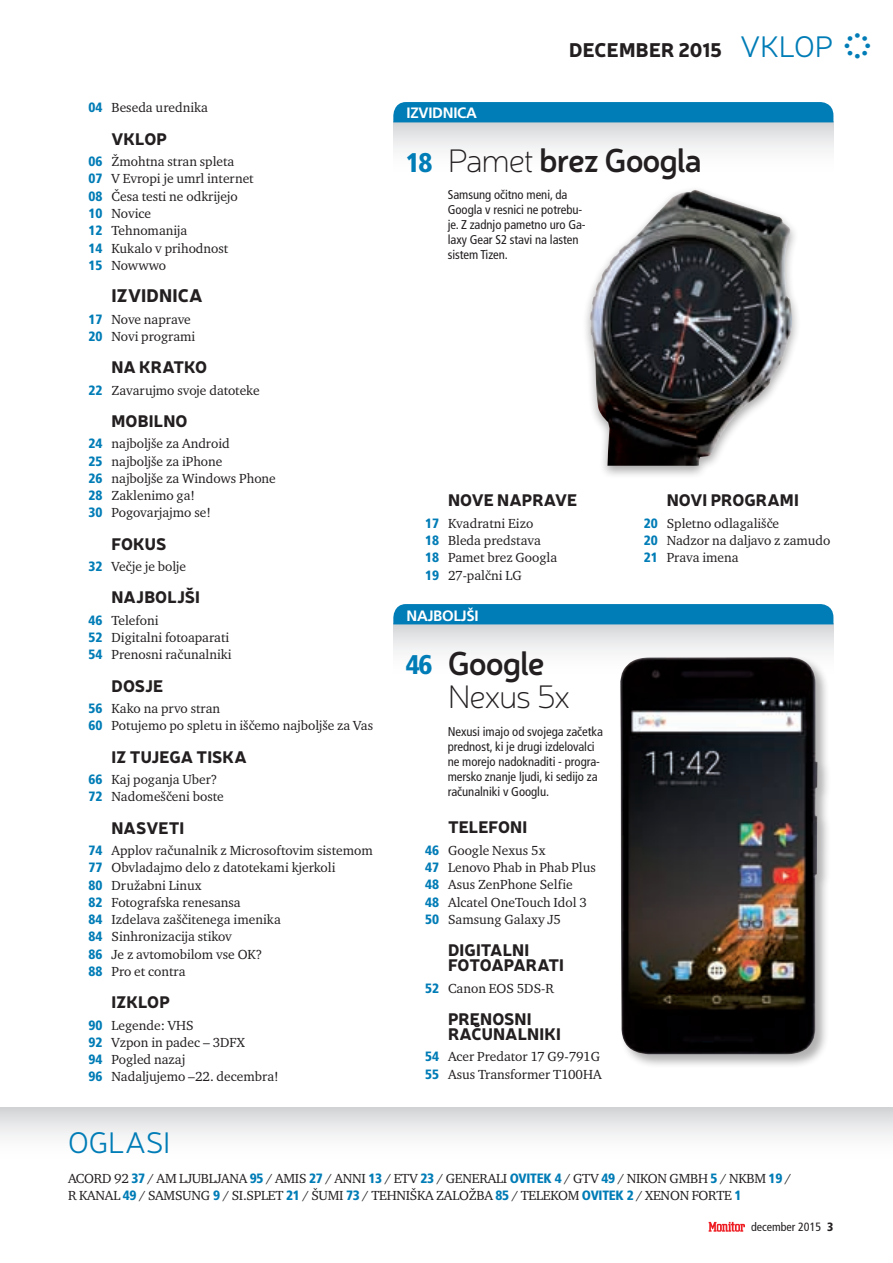
<style>
.page{position:relative;width:893px;height:1263px;background:#fff}
.page>*{position:absolute;margin:0;border:0;box-sizing:border-box;transform-origin:0 0}
.Kazalo_3{font:600 33px "Neris";letter-spacing:-.035em;color:#231f20}
.Kazalo_3-2{font:100 33px/33px "Neris";letter-spacing:-.05em;color:#231f20}
.t1{font:300 30px "Neris";letter-spacing:-.005em;color:#007cb6}
.Uvod_PREIZKUSI{font:900 condensed 27px "Frutiger LT Std";color:#007cb6}
.Kazalo_2{font:25.8px "roam monitor";color:#007cb6}
.t2{font:900 19.5px "Neris";letter-spacing:.005em;color:#231f20}
.Kazalo_1{font:900 18px "Neris";letter-spacing:.005em;color:#231f20}
.Kazalo_1-2{font:900 16.5px/15px "Neris";letter-spacing:.005em;color:#231f20}
.Uvod_PREIZKUSI-2{font:700 15px "Frutiger LT Std";letter-spacing:-.015em;color:#fff}
.Kazalo_2-2{font:13.5px "Charter Itc TEE";color:#231f20}
.Body_TEXT{font:13.5px/16.5px "Charter Itc TEE";letter-spacing:-.02em;color:#231f20}
.Body_TEXT_okvir{font:condensed 12.75px/15px "Frutiger LT Std";letter-spacing:-.005em;color:#231f20}
.Pagina{font:condensed 12px "Frutiger LT Std";color:#231f20}
.s1{font-family:"Frutiger LT Std";font-weight:900;font-stretch:condensed;color:#007cb6}
.s2{font-weight:300;font-size:30px;color:#007cb6}
.s3{font-weight:100}
.s4{font-weight:600}
.s5{font-weight:900}
</style>
<div class="page">
<svg style="left:709px;top:1222px;width:36px;height:10px"></svg>
<div style="left:0;top:1108px;width:893px;height:59px;background:linear-gradient(to bottom,#dadbdd,#fff)"></div>
<div style="left:393px;top:623px;width:440px;height:59px;background:linear-gradient(to bottom,#d9dadd,#fff)"></div>
<div style="left:393px;top:604px;width:440px;height:20px;background:#007cb6"></div>
<div style="left:393px;top:121px;width:440px;height:59px;background:linear-gradient(to bottom,#d9dadd,#fff)"></div>
<div style="left:393px;top:102px;width:440px;height:20px;background:#007cb6"></div>
<div style="left:582px;top:185px;width:219px;height:294px;background:#231f20;opacity:.4"></div>
<img style="left:590px;top:190px;width:202px;height:276px">
<div style="left:618px;top:655px;width:213px;height:413px;background:#231f20;opacity:.35"></div>
<img style="left:620px;top:657px;width:197px;height:397px">
<p class="Kazalo_2-2" style="left:88px;top:99px;width:121px"><span class="s1">04</span> Beseda urednika</p>
<p class="Kazalo_1-2" style="left:112px;top:130px;width:57px">VKLOP</p>
<p class="Kazalo_2-2" style="left:88px;top:153px;width:147px"><span class="s1">06</span> Žmohtna stran spleta</p>
<p class="Kazalo_2-2" style="left:88px;top:170px;width:167px"><span class="s1">07</span> V Evropi je umrl internet</p>
<p class="Kazalo_2-2" style="left:88px;top:188px;width:151px"><span class="s1">08</span> Česa testi ne odkrijejo</p>
<p class="Kazalo_2-2" style="left:88px;top:205px;width:64px"><span class="s1">10</span> Novice</p>
<p class="Kazalo_2-2" style="left:88px;top:222px;width:100px"><span class="s1">12</span> Tehnomanija</p>
<p class="Kazalo_2-2" style="left:88px;top:239px;width:141px"><span class="s1">14</span> Kukalo v prihodnost</p>
<p class="Kazalo_2-2" style="left:88px;top:257px;width:79px"><span class="s1">15</span> Nowwwo</p>
<p class="Kazalo_1" style="left:112px;top:282px;width:93px">IZVIDNICA</p>
<p class="Kazalo_2-2" style="left:88px;top:310px;width:104px"><span class="s1">17</span> Nove naprave</p>
<p class="Kazalo_2-2" style="left:88px;top:328px;width:108px"><span class="s1">20</span> Novi programi</p>
<p class="Kazalo_1-2" style="left:112px;top:359px;width:97px">NA KRATKO</p>
<p class="Kazalo_2-2" style="left:88px;top:381px;width:173px"><span class="s1">22</span> Zavarujmo svoje datoteke</p>
<p class="Kazalo_1-2" style="left:112px;top:412px;width:78px">MOBILNO</p>
<p class="Kazalo_2-2" style="left:88px;top:435px;width:143px"><span class="s1">24</span> najboljše za Android</p>
<p class="Kazalo_2-2" style="left:88px;top:452px;width:136px"><span class="s1">25</span> najboljše za iPhone</p>
<p class="Kazalo_2-2" style="left:88px;top:470px;width:189px"><span class="s1">26</span> najboljše za Windows Phone</p>
<p class="Kazalo_2-2" style="left:88px;top:487px;width:108px"><span class="s1">28</span> Zaklenimo ga!</p>
<p class="Kazalo_2-2" style="left:88px;top:504px;width:124px"><span class="s1">30</span> Pogovarjajmo se!</p>
<p class="Kazalo_1-2" style="left:112px;top:535px;width:56px">FOKUS</p>
<p class="Kazalo_2-2" style="left:88px;top:558px;width:99px"><span class="s1">32</span> Večje je bolje</p>
<p class="Kazalo_1-2" style="left:112px;top:589px;width:90px">NAJBOLJŠI</p>
<p class="Kazalo_2-2" style="left:88px;top:612px;width:71px"><span class="s1">46</span> Telefoni</p>
<p class="Kazalo_2-2" style="left:88px;top:629px;width:142px"><span class="s1">52</span> Digitalni fotoaparati</p>
<p class="Kazalo_2-2" style="left:88px;top:646px;width:145px"><span class="s1">54</span> Prenosni računalniki</p>
<p class="Kazalo_1-2" style="left:112px;top:677px;width:53px">DOSJE</p>
<p class="Kazalo_2-2" style="left:88px;top:700px;width:133px"><span class="s1">56</span> Kako na prvo stran</p>
<p class="Kazalo_2-2" style="left:88px;top:717px;width:286px"><span class="s1">60</span> Potujemo po spletu in iščemo najboljše za Vas</p>
<p class="Kazalo_1-2" style="left:112px;top:748px;width:137px">IZ TUJEGA TISKA</p>
<p class="Kazalo_2-2" style="left:88px;top:771px;width:130px"><span class="s1">66</span> Kaj poganja Uber?</p>
<p class="Kazalo_2-2" style="left:88px;top:788px;width:137px"><span class="s1">72</span> Nadomeščeni boste</p>
<p class="Kazalo_1-2" style="left:112px;top:819px;width:74px">NASVETI</p>
<p class="Kazalo_2-2" style="left:88px;top:842px;width:286px"><span class="s1">74</span> Applov računalnik z Microsoftovim sistemom</p>
<p class="Kazalo_2-2" style="left:88px;top:859px;width:248px"><span class="s1">77</span> Obvladajmo delo z datotekami kjerkoli</p>
<p class="Kazalo_2-2" style="left:88px;top:876px;width:115px"><span class="s1">80</span> Družabni Linux</p>
<p class="Kazalo_2-2" style="left:88px;top:894px;width:154px"><span class="s1">82</span> Fotografska renesansa</p>
<p class="Kazalo_2-2" style="left:88px;top:911px;width:194px"><span class="s1">84</span> Izdelava zaščitenega imenika</p>
<p class="Kazalo_2-2" style="left:88px;top:928px;width:145px"><span class="s1">84</span> Sinhronizacija stikov</p>
<p class="Kazalo_2-2" style="left:88px;top:945px;width:175px"><span class="s1">86</span> Je z avtomobilom vse OK?</p>
<p class="Kazalo_2-2" style="left:88px;top:963px;width:99px"><span class="s1">88</span> Pro et contra</p>
<p class="Kazalo_1-2" style="left:112px;top:994px;width:60px">IZKLOP</p>
<p class="Kazalo_2-2" style="left:88px;top:1016px;width:107px"><span class="s1">90</span> Legende: VHS</p>
<p class="Kazalo_2-2" style="left:88px;top:1034px;width:158px"><span class="s1">92</span> Vzpon in padec – 3DFX</p>
<p class="Kazalo_2-2" style="left:88px;top:1051px;width:98px"><span class="s1">94</span> Pogled nazaj</p>
<p class="Kazalo_2-2" style="left:88px;top:1068px;width:192px"><span class="s1">96</span> Nadaljujemo –22. decembra!</p>
<p class="t1" style="left:68px;top:1123px;width:104px">OGLASI</p>
<p class="Uvod_PREIZKUSI-2" style="left:407px;top:104px;width:72px">IZVIDNICA</p>
<p class="t2" style="left:569px;top:36px;width:266px">DECEMBER 2015 <span class="s2">VKLOP</span></p>
<p class="Kazalo_2" style="left:845px;top:35px;width:27px">U</p>
<p class="Uvod_PREIZKUSI" style="left:406px;top:146px;width:28px">18</p>
<p class="Kazalo_3" style="left:448px;top:137px;width:256px"><span class="s3">Pamet</span> brez Googla</p>
<p class="Body_TEXT_okvir" style="left:448px;top:188px;width:139px">Samsung očitno meni, da<br>Googla v resnici ne potrebu&shy;je. Z zadnjo pametno uro Ga&shy;laxy Gear S2 stavi na lasten sistem Tizen.</p>
<p class="Kazalo_1-2" style="left:448px;top:492px;width:131px">NOVE NAPRAVE</p>
<p class="Kazalo_2-2" style="left:425px;top:515px;width:110px"><span class="s1">17</span> Kvadratni Eizo</p>
<p class="Kazalo_2-2" style="left:425px;top:532px;width:117px"><span class="s1">18</span> Bleda predstava</p>
<p class="Kazalo_2-2" style="left:425px;top:549px;width:134px"><span class="s1">18</span> Pamet brez Googla</p>
<p class="Kazalo_2-2" style="left:425px;top:567px;width:98px"><span class="s1">19</span> 27-palčni LG</p>
<p class="Uvod_PREIZKUSI-2" style="left:407px;top:607px;width:74px">NAJBOLJŠI</p>
<p class="Uvod_PREIZKUSI" style="left:406px;top:649px;width:28px">46</p>
<p class="Kazalo_3-2" style="left:448px;top:646px;width:124px"><span class="s4">Google<br></span>Nexus 5x</p>
<p class="Body_TEXT_okvir" style="left:448px;top:724px;width:157px">Nexusi imajo od svojega začetka prednost, ki je drugi izdelovalci ne morejo nadoknaditi - progra&shy;mersko znanje ljudi, ki sedijo za računalniki v Googlu.</p>
<p class="Kazalo_1-2" style="left:448px;top:819px;width:81px">TELEFONI</p>
<p class="Kazalo_2-2" style="left:425px;top:842px;width:122px"><span class="s1">46</span> Google Nexus 5x</p>
<p class="Kazalo_2-2" style="left:425px;top:859px;width:172px"><span class="s1">47</span> Lenovo Phab in Phab Plus</p>
<p class="Kazalo_2-2" style="left:425px;top:876px;width:149px"><span class="s1">48</span> Asus ZenPhone Selfie</p>
<p class="Kazalo_2-2" style="left:425px;top:893px;width:163px"><span class="s1">48</span> Alcatel OneTouch Idol 3</p>
<p class="Kazalo_2-2" style="left:425px;top:911px;width:138px"><span class="s1">50</span> Samsung Galaxy J5</p>
<p class="Kazalo_1-2" style="left:448px;top:942px;width:117px">DIGITALNI<br>FOTOAPARATI</p>
<p class="Kazalo_2-2" style="left:425px;top:979px;width:131px"><span class="s1">52</span> Canon EOS 5DS-R</p>
<p class="Kazalo_1-2" style="left:448px;top:1010px;width:114px">PRENOSNI<br>RAČUNALNIKI</p>
<p class="Kazalo_2-2" style="left:425px;top:1048px;width:177px"><span class="s1">54</span> Acer Predator 17 G9-791G</p>
<p class="Kazalo_2-2" style="left:425px;top:1065px;width:178px"><span class="s1">55</span> Asus Transformer T100HA</p>
<p class="Kazalo_1-2" style="left:667px;top:492px;width:134px">NOVI PROGRAMI</p>
<p class="Kazalo_2-2" style="left:644px;top:515px;width:137px"><span class="s1">20</span> Spletno odlagališče</p>
<p class="Kazalo_2-2" style="left:644px;top:532px;width:188px"><span class="s1">20</span> Nadzor na daljavo z zamudo</p>
<p class="Kazalo_2-2" style="left:644px;top:549px;width:96px"><span class="s1">21</span> Prava imena</p>
<p class="Body_TEXT" style="left:68px;top:1170px;width:725px">ACORD 92 <span class="s1">37</span> / AM LJUBLJANA <span class="s1">95</span> / AMIS <span class="s1">27</span> / ANNI <span class="s1">13</span> / ETV <span class="s1">23</span> / GENERALI <span class="s1">OVITEK 4</span> / GTV <span class="s1">49</span> / NIKON GMBH <span class="s1">5</span> / NKBM <span class="s1">19</span> /<br>R KANAL <span class="s1">49</span> / SAMSUNG <span class="s1">9</span> / SI.SPLET <span class="s1">21</span> / ŠUMI <span class="s1">73</span> / TEHNIŠKA ZALOŽBA <span class="s1">85</span> / TELEKOM <span class="s1">OVITEK 2</span> / XENON FORTE <span class="s1">1</span></p>
<p class="Pagina" style="left:751px;top:1220px;width:84px">december 2015 <span class="s5">3</span></p>
</div>
